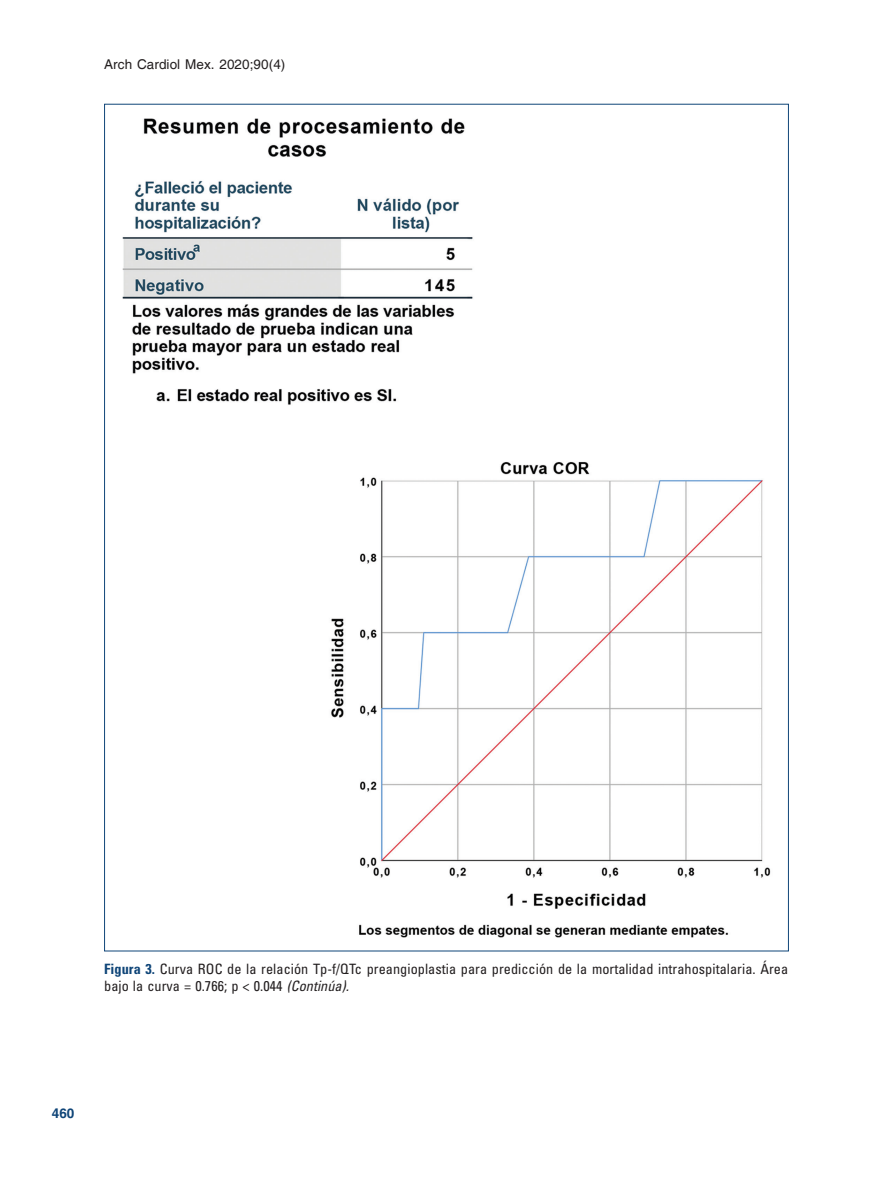
<style>
.page{position:relative;width:893px;height:1191px;background:#fff}
.page>*{position:absolute;margin:0;border:0;box-sizing:border-box;transform-origin:0 0}
.FGC{font:condensed 14.25px/16.5px "Univers LT Std";letter-spacing:.005em;color:#231f20}
.t1{font:13.5px "Helvetica";letter-spacing:.005em;color:#231f20}
.t2{font:700 13.5px "Helvetica LT Std";color:#0f4578}
.s1{font-weight:700;color:#0f4578}
.s2{font-style:italic}
</style>
<div class="page">
<img style="left:122px;top:118px;width:649px;height:820px">
<p class="t1" style="left:104px;top:57px;width:183px">Arch Cardiol Mex. 2020;90(4)</p>
<p class="FGC" style="left:104px;top:961px;width:685px"><span class="s1">Figura 3.</span> Curva ROC de la relación Tp-f/QTc preangioplastia para predicción de la mortalidad intrahospitalaria. Área bajo la curva = 0.766; p &lt; 0.044 <span class="s2">(Continúa).</span></p>
<p class="t2" style="left:52px;top:1104px;width:24px">460</p>
</div>
